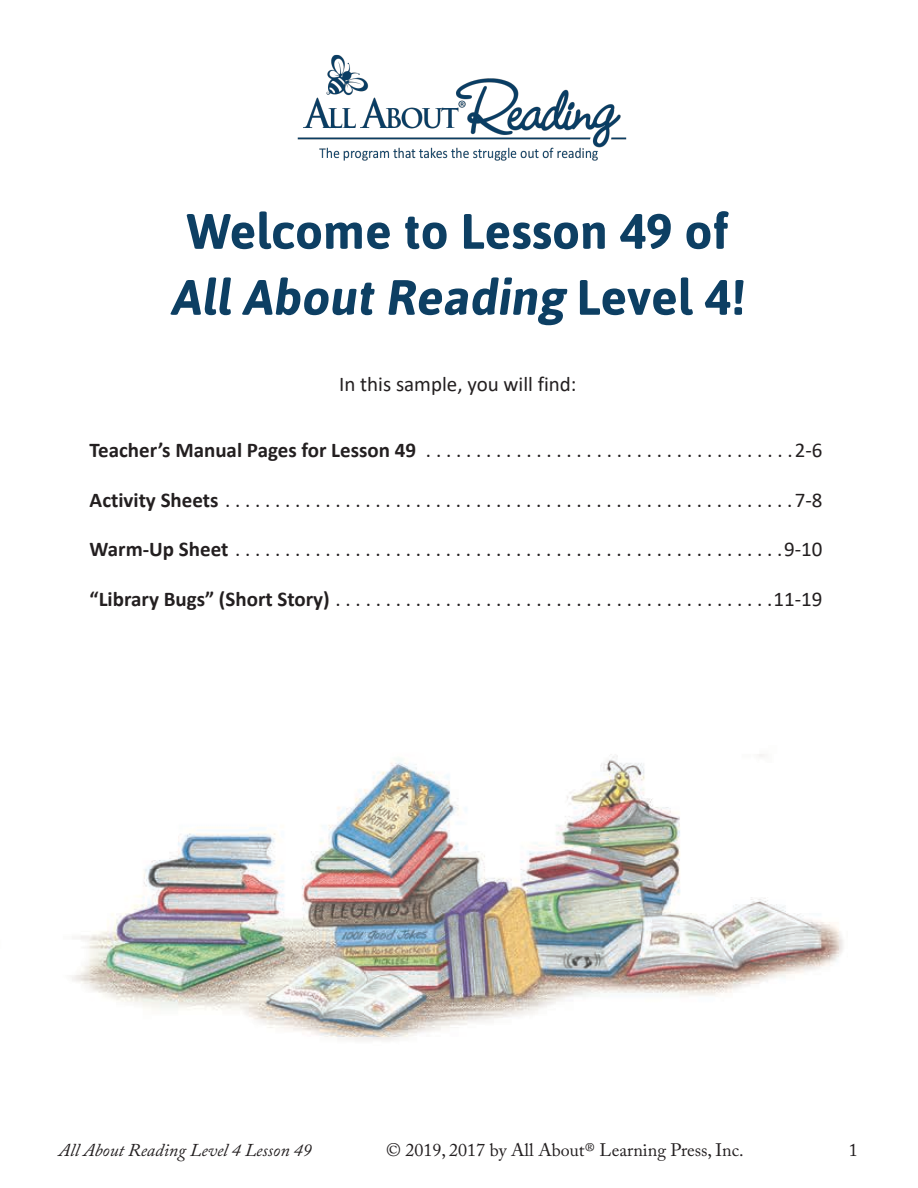
<style>
.page{position:relative;width:918px;height:1188px;background:#fff}
.page>*{position:absolute;margin:0;border:0;box-sizing:border-box;transform-origin:0 0}
.t1{font:700 57px "Jaldi";color:#0d3f63}
.t2{font:300 46.05px "Karmina Sans";color:#231f20}
.t3{font:21px "Calibri";color:#231f20}
.t4{font:18px "Adobe Caslon Pro";color:#231f20}
.t5{font:italic 18px "Adobe Caslon Pro";color:#231f20}
.s1{font-weight:700}
</style>
<div class="page">
<img style="left:435px;top:754px;width:408px;height:277px">
<div style="left:696px;top:787px;width:222px;height:109px;background:#fff"></div>
<img style="left:72px;top:759px;width:363px;height:282px">
<img style="left:297px;top:54px;width:330px;height:107px">
<p class="t1" style="left:187px;top:196px;width:543px">Welcome to Lesson 49 of</p>
<p class="t1" style="left:170px;top:262px;width:576px">AllAboutReading L e v e l 4 !</p>
<p class="t3" style="left:339px;top:370px;width:239px">In this sample, you will find:</p>
<p class="t3" style="left:90px;top:436px;width:734px"><span class="s1">Teacher’s Manual Pages for Lesson 49</span> . . . . . . . . . . . . . . . . . . . . . . . . . . . . . . . . . . . . 2-6</p>
<p class="t3" style="left:90px;top:485px;width:734px"><span class="s1">Activity Sheets</span> . . . . . . . . . . . . . . . . . . . . . . . . . . . . . . . . . . . . . . . . . . . . . . . . . . . . . . . . 7-8</p>
<p class="t3" style="left:90px;top:535px;width:734px"><span class="s1">Warm-Up Sheet</span> . . . . . . . . . . . . . . . . . . . . . . . . . . . . . . . . . . . . . . . . . . . . . . . . . . . . . . 9-10</p>
<p class="t3" style="left:90px;top:584px;width:734px"><span class="s1">“Library Bugs” (Short Story)</span> . . . . . . . . . . . . . . . . . . . . . . . . . . . . . . . . . . . . . . . . . . . 11-19</p>
<p class="t2" style="left:-7px;top:1131px;width:176px;rotate:-1deg">b the Cat.</p>
<p class="t5" style="left:59px;top:1139px;width:255px">All About Reading Level 4 Lesson 49</p>
<p class="t4" style="left:386px;top:1139px;width:359px">© 2019, 2017 by All About® Learning Press, Inc.</p>
<p class="t4" style="left:849px;top:1139px;width:10px">1</p>
</div>
